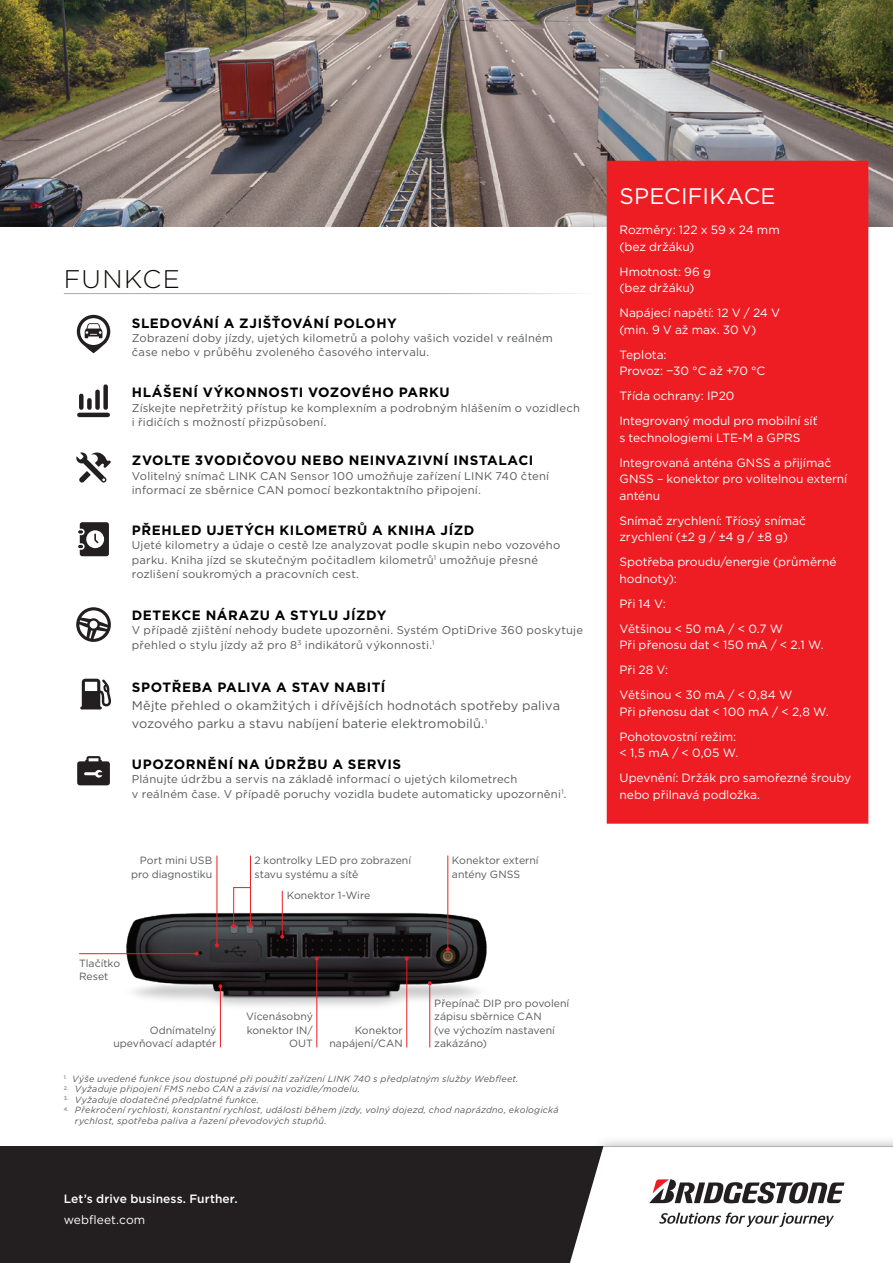
<style>
.page{position:relative;width:893px;height:1263px;background:#fff}
.page>*{position:absolute;margin:0;border:0;box-sizing:border-box;transform-origin:0 0}
.t1{font:300 25.5px "Gotham";letter-spacing:.055em;color:#0c0806}
.t2{font:22.5px "Gotham";letter-spacing:.01em;color:#fff}
.t3{font:700 13.5px "Gotham";letter-spacing:.04em;color:#000}
.t4{font:12.75px/18px "Gotham";letter-spacing:.015em;color:#57585a}
.t5{font:12px/16.5px "Gotham";letter-spacing:-.005em;color:#fff}
.t6{font:500 12px "Gotham";letter-spacing:.005em;color:#fff}
.t7{font:11.25px/14.2px "Gotham";letter-spacing:.02em;color:#57585a}
.t8{font:10.5px/13.5px "Gotham";color:#57585a;text-align:right}
.t9{font:italic 9px/10.5px "Gotham";letter-spacing:.025em;color:#57585a}
</style>
<div class="page">
<div style="left:0;top:1146px;width:893px;height:117px;background:#231f20"></div>
<div style="left:553px;top:1135px;width:340px;height:128px;background:#231f20;opacity:.35"></div>
<svg style="left:563px;top:1146px;width:330px;height:117px;background:#dcdbdb"></svg>
<img style="left:0;top:0;width:893px;height:226px">
<svg style="left:77px;top:315px;width:33px;height:38px"></svg>
<div style="left:79px;top:394px;width:5px;height:16px;background:#231f20;border-radius:2px"></div>
<div style="left:87px;top:398px;width:5px;height:12px;background:#231f20;border-radius:2px"></div>
<div style="left:95px;top:390px;width:5px;height:20px;background:#231f20;border-radius:2px"></div>
<div style="left:103px;top:384px;width:5px;height:26px;background:#231f20;border-radius:2px"></div>
<hr style="left:77px;top:413px;width:33px;height:4px;background:#231f20;border-radius:2px">
<svg style="left:76px;top:452px;width:35px;height:30px"></svg>
<svg style="left:78px;top:522px;width:31px;height:34px"></svg>
<svg style="left:76px;top:607px;width:35px;height:35px"></svg>
<svg style="left:80px;top:679px;width:31px;height:30px"></svg>
<svg style="left:77px;top:756px;width:33px;height:29px"></svg>
<img style="left:105px;top:881px;width:382px;height:146px">
<hr style="left:79px;top:953px;width:118px;height:1px;background:#ee1d23">
<hr style="left:220px;top:986px;width:1px;height:61px;background:#ee1d23">
<hr style="left:429px;top:983px;width:1px;height:64px;background:#ee1d23">
<hr style="left:316px;top:958px;width:1px;height:89px;background:#ee1d23">
<hr style="left:406px;top:958px;width:1px;height:89px;background:#ee1d23">
<hr style="left:217px;top:855px;width:1px;height:90px;background:#ee1d23">
<hr style="left:250px;top:855px;width:1px;height:71px;background:#ee1d23">
<hr style="left:447px;top:855px;width:1px;height:94px;background:#ee1d23">
<hr style="left:282px;top:891px;width:1px;height:46px;background:#ee1d23">
<svg style="left:215px;top:943px;width:4px;height:4px"></svg>
<svg style="left:446px;top:947px;width:4px;height:4px"></svg>
<svg style="left:232px;top:887px;width:20px;height:41px"></svg>
<svg style="left:218px;top:984px;width:4px;height:4px"></svg>
<svg style="left:428px;top:981px;width:4px;height:4px"></svg>
<div style="left:607px;top:161px;width:261px;height:663px;background:#ee1d23"></div>
<h1 class="t1" style="left:64px;top:262px;width:118px">FUNKCE</h1>
<p class="t3" style="left:132px;top:314px;width:267px">SLEDOVÁNÍ A ZJIŠŤOVÁNÍ POLOHY</p>
<p class="t7" style="left:132px;top:331px;width:423px">Zobrazení doby jízdy, ujetých kilometrů a polohy vašich vozidel v reálném čase nebo v průběhu zvoleného časového intervalu.</p>
<p class="t3" style="left:132px;top:384px;width:320px">HLÁŠENÍ VÝKONNOSTI VOZOVÉHO PARKU</p>
<p class="t7" style="left:132px;top:400px;width:450px">Získejte nepřetržitý přístup ke komplexním a podrobným hlášením o vozidlech i řidičích s možností přizpůsobení.</p>
<p class="t3" style="left:132px;top:452px;width:403px">ZVOLTE 3VODIČOVOU NEBO NEINVAZIVNÍ INSTALACI</p>
<p class="t7" style="left:132px;top:468px;width:419px">Volitelný snímač LINK CAN Sensor 100 umožňuje zařízení LINK 740 čtení informací ze sběrnice CAN pomocí bezkontaktního připojení.</p>
<p class="t3" style="left:132px;top:521px;width:344px">PŘEHLED UJETÝCH KILOMETRŮ A KNIHA JÍZD</p>
<p class="t7" style="left:132px;top:538px;width:430px">Ujeté kilometry a údaje o cestě lze analyzovat podle skupin nebo vozového parku. Kniha jízd se skutečným počitadlem kilometrů<sup>1</sup> umožňuje přesné rozlišení soukromých a pracovních cest.</p>
<p class="t3" style="left:132px;top:606px;width:256px">DETEKCE NÁRAZU A STYLU JÍZDY</p>
<p class="t7" style="left:132px;top:623px;width:453px">V případě zjištění nehody budete upozorněni. Systém OptiDrive 360 poskytuje přehled o stylu jízdy až pro 8<sup>3</sup> indikátorů výkonnosti.<sup>1</sup></p>
<p class="t3" style="left:132px;top:678px;width:255px">SPOTŘEBA PALIVA A STAV NABITÍ</p>
<p class="t4" style="left:132px;top:696px;width:430px">Mějte přehled o okamžitých i dřívějších hodnotách spotřeby paliva vozového parku a stavu nabíjení baterie elektromobilů.<sup>1</sup></p>
<p class="t3" style="left:132px;top:755px;width:271px">UPOZORNĚNÍ NA ÚDRŽBU A SERVIS</p>
<p class="t7" style="left:132px;top:772px;width:436px">Plánujte údržbu a servis na základě informací o ujetých kilometrech<br>v reálném čase. V případě poruchy vozidla budete automaticky upozorněni<sup>1</sup>.</p>
<p class="t8" style="left:131px;top:853px;width:83px">Port mini USB pro diagnostiku</p>
<p class="t8" style="left:255px;top:853px;width:158px;text-align:left">2 kontrolky LED pro zobrazení stavu systému a sítě</p>
<p class="t8" style="left:452px;top:853px;width:88px;text-align:left">Konektor externí antény GNSS</p>
<p class="t8" style="left:287px;top:888px;width:85px">Konektor 1-Wire</p>
<p class="t8" style="left:79px;top:956px;width:43px;text-align:left">Tlačítko<br>Reset</p>
<p class="t8" style="left:113px;top:1023px;width:105px">Odnímatelný upevňovací adaptér</p>
<p class="t8" style="left:246px;top:1010px;width:68px">Vícenásobný konektor IN/<br>OUT</p>
<p class="t8" style="left:329px;top:1023px;width:75px">Konektor napájení/CAN</p>
<p class="t8" style="left:434px;top:996px;width:137px;text-align:left">Přepínač DIP pro povolení zápisu sběrnice CAN<br>(ve výchozím nastavení zakázáno)</p>
<p class="t9" style="left:64px;top:1073px;width:456px"><sup>1.</sup> Výše uvedené funkce jsou dostupné při použití zařízení LINK 740 s předplatným služby Webfleet.</p>
<p class="t9" style="left:64px;top:1083px;width:298px"><sup>2.</sup> Vyžaduje připojení FMS nebo CAN a závisí na vozidle/modelu.</p>
<p class="t9" style="left:64px;top:1094px;width:197px"><sup>3.</sup> Vyžaduje dodatečné předplatné funkce.</p>
<p class="t9" style="left:75px;top:1104px;width:485px;text-indent:-11px"><sup>4.</sup> Překročení rychlosti, konstantní rychlost, události během jízdy, volný dojezd, chod naprázdno, ekologická rychlost, spotřeba paliva a řazení převodových stupňů.</p>
<p class="t6" style="left:64px;top:1191px;width:175px">Let’s drive business. Further.</p>
<p class="t5" style="left:64px;top:1211px;width:83px">webfleet.com</p>
<h2 class="t2" style="left:619px;top:182px;width:158px">SPECIFIKACE</h2>
<p class="t5" style="left:619px;top:221px;width:162px">Rozměry: 122 x 59 x 24 mm (bez držáku)</p>
<p class="t5" style="left:619px;top:263px;width:93px">Hmotnost: 96 g (bez držáku)</p>
<p class="t5" style="left:619px;top:304px;width:162px">Napájecí napětí: 12 V / 24 V (min. 9 V až max. 30 V)</p>
<p class="t5" style="left:619px;top:346px;width:147px">Teplota:<br>Provoz: −30 °C až +70 °C</p>
<p class="t5" style="left:619px;top:383px;width:200px;line-height:25px">Třída ochrany: IP20<br>Integrovaný modul pro mobilní síť</p>
<p class="t5" style="left:619px;top:425px;width:213px;line-height:25px">s technologiemi LTE-M a GPRS<br>Integrovaná anténa GNSS a přijímač</p>
<p class="t5" style="left:619px;top:470px;width:229px">GNSS – konektor pro volitelnou externí anténu</p>
<p class="t5" style="left:619px;top:512px;width:188px">Snímač zrychlení: Tříosý snímač zrychlení (±2 g / ±4 g / ±8 g)</p>
<p class="t5" style="left:619px;top:553px;width:219px">Spotřeba proudu/energie (průměrné hodnoty):</p>
<p class="t5" style="left:619px;top:591px;width:165px;line-height:25px">Při 14 V:<br>Většinou &lt; 50 mA / &lt; 0.7 W</p>
<p class="t5" style="left:619px;top:632px;width:206px;line-height:25px">Při přenosu dat &lt; 150 mA / &lt; 2.1 W.<br>Při 28 V:<br>Většinou &lt; 30 mA / &lt; 0,84 W</p>
<p class="t5" style="left:619px;top:699px;width:211px;line-height:25px">Při přenosu dat &lt; 100 mA / &lt; 2,8 W.<br>Pohotovostní režim:</p>
<p class="t5" style="left:619px;top:740px;width:233px;line-height:25px">&lt; 1,5 mA / &lt; 0,05 W.<br>Upevnění: Držák pro samořezné šrouby</p>
<p class="t5" style="left:619px;top:786px;width:142px">nebo přilnavá podložka.</p>
</div>
